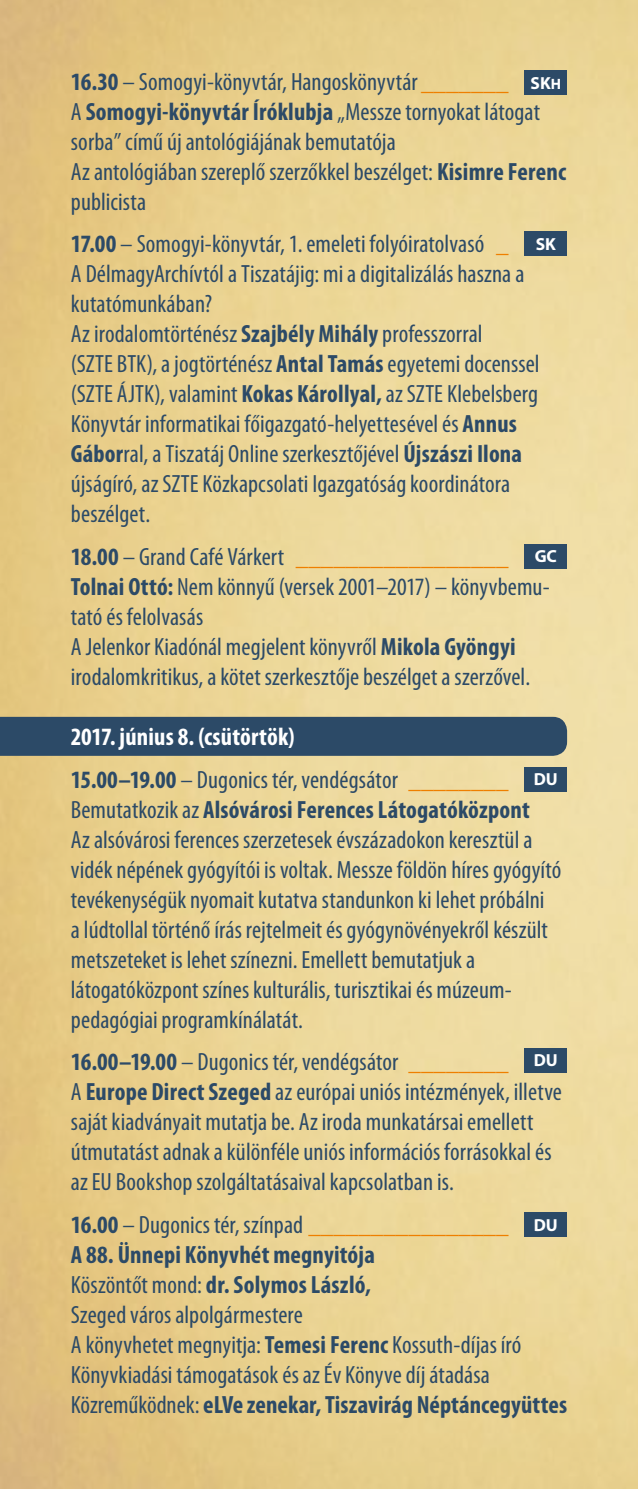
<style>
.page{position:relative;width:638px;height:1489px;background:#fff}
.page>*{position:absolute;margin:0;border:0;box-sizing:border-box;transform-origin:0 0}
.t1{font:condensed 25px/30px "Myriad Pro";letter-spacing:.005em;color:#2c4a67}
.t2{font:700 condensed 25px/42.5px "Myriad Pro";letter-spacing:.005em;color:#fff}
.t3{font:700 17.5px "Myriad Pro";color:#fff}
.s1{font-weight:700}
.s2{color:#ee7f00}
.s3{color:#2c4a67}
.s4{font-weight:400;color:#2c4a67}
.s5{font-weight:400;color:#ee7f00}
.s6{font-size:15px}
</style>
<div class="page">
<img style="left:0;top:0;width:638px;height:1488px">
<div style="left:0;top:716px;width:567px;height:39px;background:#2c4a67"></div>
<div style="left:524px;top:767px;width:43px;height:24px;background:#2c4a67"></div>
<div style="left:524px;top:1048px;width:43px;height:24px;background:#2c4a67"></div>
<div style="left:524px;top:1212px;width:43px;height:24px;background:#2c4a67"></div>
<div style="left:524px;top:544px;width:43px;height:24px;background:#2c4a67"></div>
<div style="left:524px;top:232px;width:43px;height:24px;background:#2c4a67"></div>
<div style="left:524px;top:71px;width:43px;height:24px;background:#2c4a67"></div>
<p class="t1" style="left:71px;top:67px;width:497px"><span class="s1">16.30</span> – Somogyi-könyvtár, Hangoskönyvtár <span class="s2">_______<br></span>A <span class="s1">Somogyi-könyvtár Íróklubja</span> „Messze tornyokat látogat sorba” című új antológiájának bemutatója<br>Az antológiában szereplő szerzőkkel beszélget: <span class="s1">Kisimre Ferenc </span>publicista</p>
<p class="t1" style="left:71px;top:229px;width:470px"><span class="s1">17.00</span> – Somogyi-könyvtár, 1. emeleti folyóiratolvasó <span class="s2">_<br></span>A DélmagyArchívtól a Tiszatájig: mi a digitalizálás haszna a kutatómunkában?<br>Az irodalomtörténész <span class="s1">Szajbély Mihály</span> professzorral<br>(SZTE BTK), a jogtörténész <span class="s1">Antal Tamás</span> egyetemi docenssel (SZTE ÁJTK), valamint <span class="s1">Kokas Károllyal,</span> az SZTE Klebelsberg Könyvtár informatikai főigazgató-helyettesével és <span class="s1">Annus Gábor</span>ral, a Tiszatáj Online szerkesztőjével <span class="s1">Újszászi Ilona </span>újságíró, az SZTE Közkapcsolati Igazgatóság koordinátora beszélget.</p>
<p class="t1" style="left:71px;top:542px;width:480px"><span class="s1">18.00</span> – Grand Café Várkert <span class="s2">_________________ </span><span class="s1">Tolnai Ottó:</span> Nem könnyű (versek 2001–2017) – könyvbemu&shy;tató és felolvasás<br>A Jelenkor Kiadónál megjelent könyvről <span class="s1">Mikola Gyöngyi </span>irodalomkritikus, a kötet szerkesztője beszélget a szerzővel.</p>
<p class="t2" style="left:71px;top:715px;width:439px">2017. június 8. (csütörtök)<br><span class="s3">15.00–19.00</span> <span class="s4">– Dugonics tér, vendégsátor</span> <span class="s5">________</span></p>
<p class="t1" style="left:71px;top:794px;width:492px">Bemutatkozik az <span class="s1">Alsóvárosi Ferences Látogatóközpont<br></span>Az alsóvárosi ferences szerzetesek évszázadokon keresztül a vidék népének gyógyítói is voltak. Messze földön híres gyógyító tevékenységük nyomait kutatva standunkon ki lehet próbálni<br>a lúdtollal történő írás rejtelmeit és gyógynövényekről készült metszeteket is lehet színezni. Emellett bemutatjuk a látogatóközpont színes kulturális, turisztikai és múzeum&shy;pedagógiai programkínálatát.</p>
<p class="t1" style="left:71px;top:1047px;width:492px"><span class="s1">16.00–19.00</span> – Dugonics tér, vendégsátor <span class="s2">________<br></span>A <span class="s1">Europe Direct Szeged</span> az európai uniós intézmények, illetve saját kiadványait mutatja be. Az iroda munkatársai emellett útmutatást adnak a különféle uniós információs forrásokkal és az EU Bookshop szolgáltatásaival kapcsolatban is.</p>
<p class="t1" style="left:71px;top:1209px;width:498px"><span class="s1">16.00</span> – Dugonics tér, színpad <span class="s2">________________<br></span><span class="s1">A 88. Ünnepi Könyvhét megnyitója<br></span>Köszöntőt mond: <span class="s1">dr. Solymos László,<br></span>Szeged város alpolgármestere<br>A könyvhetet megnyitja: <span class="s1">Temesi Ferenc</span> Kossuth-díjas író Könyvkiadási támogatások és az Év Könyve díj átadása Közreműködnek: <span class="s1">eLVe zenekar, Tiszavirág Néptáncegyüttes</span></p>
<p class="t3" style="left:530px;top:73px;width:32px">SK<span class="s6">H</span></p>
<p class="t3" style="left:536px;top:234px;width:22px">SK</p>
<p class="t3" style="left:534px;top:546px;width:24px">GC</p>
<p class="t3" style="left:534px;top:769px;width:26px">DU</p>
<p class="t3" style="left:534px;top:1050px;width:26px">DU</p>
<p class="t3" style="left:534px;top:1214px;width:26px">DU</p>
</div>
